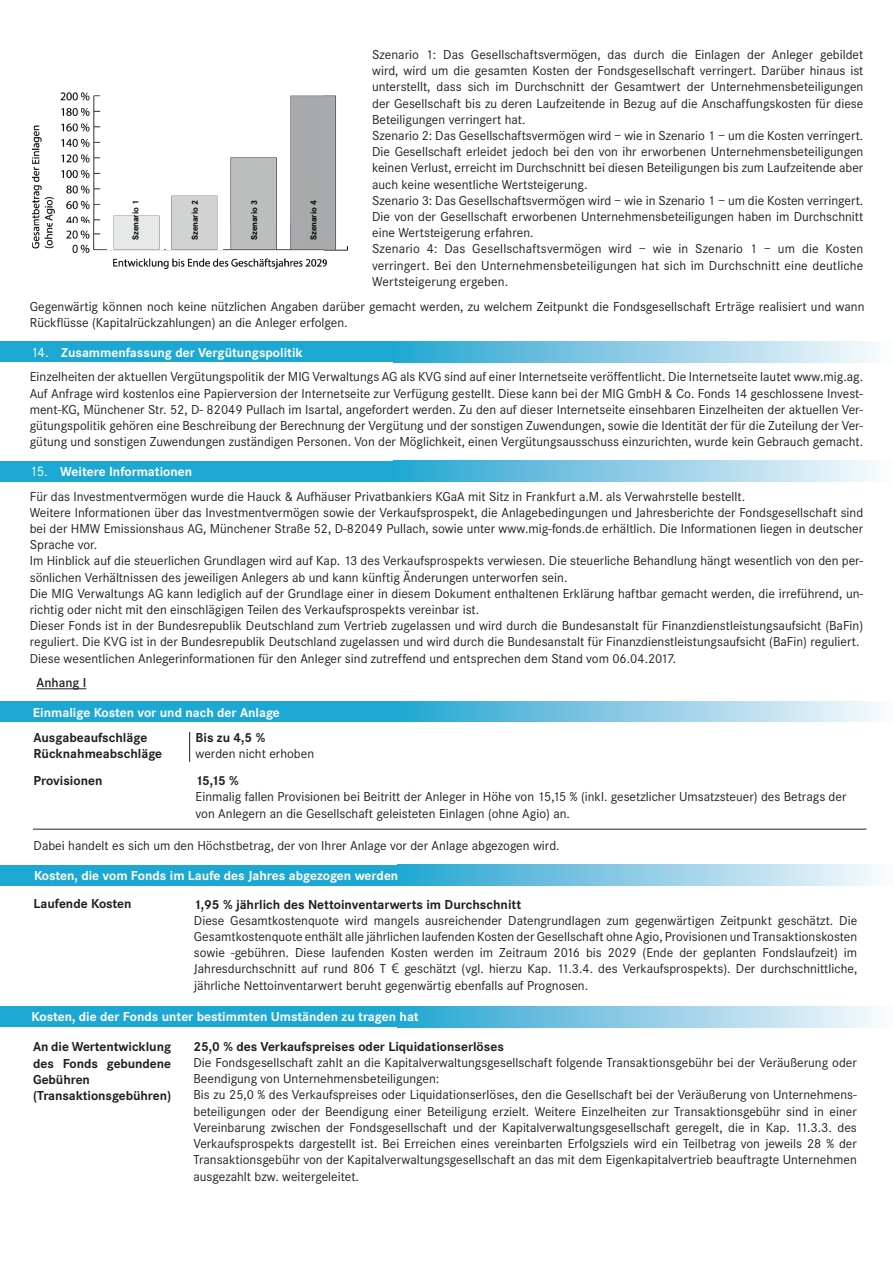
<style>
.page{position:relative;width:893px;height:1263px;background:#fff}
.page>*{position:absolute;margin:0;border:0;box-sizing:border-box;transform-origin:0 0}
.t1{font:14.25px "Corporate S";color:#fff}
.t2{font:13.5px/16.2px "Corporate S";color:#231f20}
.t3{font:700 13.5px/16.2px "Corporate S";color:#231f20}
.t4{font:700 13.5px "Corporate S";color:#fff}
.t5{font:600 13.5px "Corporate S";color:#231f20}
.t6{font:700 8.85px "Corporate S";color:#000001}
.s1{font-weight:400;font-size:14.25px}
.s2{font-family:"Avenir Next"}
</style>
<div class="page">
<div style="left:0;top:342px;width:458px;height:20px;background:#1da8d3"></div>
<div style="left:394px;top:342px;width:499px;height:20px;background:linear-gradient(to right,#26a5d2,#fefafd)"></div>
<img style="left:32px;top:92px;width:315px;height:176px">
<div style="left:166px;top:181px;width:57px;height:68px;background:#fff"></div>
<div style="left:107px;top:181px;width:57px;height:68px;background:#fff"></div>
<svg style="left:114px;top:216px;width:45px;height:33px"></svg>
<div style="left:171px;top:196px;width:46px;height:53px;background:#d1d2d2"></div>
<div style="left:245px;top:180px;width:18px;height:68px;background:#bcbebe"></div>
<div style="left:304px;top:180px;width:18px;height:68px;background:#a8aaaa"></div>
<div style="left:0;top:461px;width:458px;height:20px;background:#1da8d3"></div>
<div style="left:394px;top:461px;width:499px;height:20px;background:linear-gradient(to right,#26a5d2,#fefafd)"></div>
<div style="left:0;top:701px;width:462px;height:20px;background:#1da8d3"></div>
<div style="left:397px;top:701px;width:496px;height:20px;background:linear-gradient(to right,#25a5d2,#fcf9fd)"></div>
<div style="left:0;top:865px;width:462px;height:20px;background:#1da8d3"></div>
<div style="left:397px;top:865px;width:496px;height:20px;background:linear-gradient(to right,#25a5d2,#fcf9fd)"></div>
<hr style="left:37px;top:688px;width:49px;height:1px;background:#231f20">
<hr style="left:189px;top:732px;width:1px;height:30px;background:#231f20">
<hr style="left:33px;top:829px;width:833px;height:1px;background:#231f20">
<div style="left:0;top:1006px;width:461px;height:21px;background:#1da8d3"></div>
<div style="left:397px;top:1006px;width:496px;height:21px;background:linear-gradient(to right,#26a5d2,#fcf9fd)"></div>
<p class="t2" style="left:372px;top:47px;width:493px">Szenario 1: Das Gesellschaftsvermögen, das durch die Einlagen der Anleger gebildet wird, wird um die gesamten Kosten der Fondsgesellschaft verringert. Darüber hinaus ist unterstellt, dass sich im Durchschnitt der Gesamtwert der Unternehmensbeteiligungen der Gesellschaft bis zu deren Laufzeitende in Bezug auf die Anschaffungskosten für diese Beteiligungen verringert hat.<br>Szenario 2: Das Gesellschaftsvermögen wird – wie in Szenario 1 – um die Kosten verringert.<br>Die Gesellschaft erleidet jedoch bei den von ihr erworbenen Unternehmensbeteiligungen keinen Verlust, erreicht im Durchschnitt bei diesen Beteiligungen bis zum Laufzeitende aber auch keine wesentliche Wertsteigerung.<br>Szenario 3: Das Gesellschaftsvermögen wird – wie in Szenario 1 – um die Kosten verringert.<br>Die von der Gesellschaft erworbenen Unternehmensbeteiligungen haben im Durchschnitt eine Wertsteigerung erfahren.<br>Szenario 4: Das Gesellschaftsvermögen wird – wie in Szenario 1 – um die Kosten verringert. Bei den Unternehmensbeteiligungen hat sich im Durchschnitt eine deutliche Wertsteigerung ergeben.</p>
<p class="t2" style="left:30px;top:299px;width:836px">Gegenwärtig können noch keine nützlichen Angaben darüber gemacht werden, zu welchem Zeitpunkt die Fondsgesellschaft Erträge realisiert und wann<br>Rückflüsse (Kapitalrückzahlungen) an die Anleger erfolgen.</p>
<p class="t6" style="left:131px;top:240px;width:42px;rotate:-90deg">Szenario 1</p>
<p class="t6" style="left:309px;top:240px;width:42px;rotate:-90deg">Szenario 4</p>
<p class="t6" style="left:249px;top:240px;width:42px;rotate:-90deg">Szenario 3</p>
<p class="t6" style="left:190px;top:240px;width:42px;rotate:-90deg">Szenario 2</p>
<p class="t1" style="left:31px;top:345px;width:20px">14.</p>
<p class="t4" style="left:61px;top:345px;width:243px">Zusammenfassung der Vergütungspolitik</p>
<p class="t2" style="left:30px;top:369px;width:835px;text-align:justify">Einzelheiten der aktuellen Vergütungspolitik der MIG Verwaltungs AG als KVG sind auf einer Internetseite veröffentlicht. Die Internetseite lautet www.mig.ag.<br>Auf Anfrage wird kostenlos eine Papierversion der Internetseite zur Verfügung gestellt. Diese kann bei der MIG GmbH &amp; Co. Fonds 14 geschlossene Invest&shy;ment-KG, Münchener Str. 52, D- 82049 Pullach im Isartal, angefordert werden. Zu den auf dieser Internetseite einsehbaren Einzelheiten der aktuellen Ver&shy;gütungspolitik gehören eine Beschreibung der Berechnung der Vergütung und der sonstigen Zuwendungen, sowie die Identität der für die Zuteilung der Ver&shy;gütung und sonstigen Zuwendungen zuständigen Personen. Von der Möglichkeit, einen Vergütungsausschuss einzurichten, wurde kein Gebrauch gemacht.</p>
<p class="t4" style="left:30px;top:463px;width:164px"><span class="s1">15.</span> Weitere Informationen</p>
<p class="t2" style="left:30px;top:488px;width:835px">Für das Investmentvermögen wurde die Hauck &amp; Aufhäuser Privatbankiers KGaA mit Sitz in Frankfurt a.M. als Verwahrstelle bestellt.<br>Weitere Informationen über das Investmentvermögen sowie der Verkaufsprospekt, die Anlagebedingungen und Jahresberichte der Fondsgesellschaft sind bei der HMW Emissionshaus AG, Münchener Straße 52, D-82049 Pullach, sowie unter www.mig-fonds.de erhältlich. Die Informationen liegen in deutscher Sprache vor.<br>Im Hinblick auf die steuerlichen Grundlagen wird auf Kap. 13 des Verkaufsprospekts verwiesen. Die steuerliche Behandlung hängt wesentlich von den per&shy;sönlichen Verhältnissen des jeweiligen Anlegers ab und kann künftig Änderungen unterworfen sein.<br>Die MIG Verwaltungs AG kann lediglich auf der Grundlage einer in diesem Dokument enthaltenen Erklärung haftbar gemacht werden, die irreführend, un&shy;richtig oder nicht mit den einschlägigen Teilen des Verkaufsprospekts vereinbar ist.<br>Dieser Fonds ist in der Bundesrepublik Deutschland zum Vertrieb zugelassen und wird durch die Bundesanstalt für Finanzdienstleistungsaufsicht (BaFin) reguliert. Die KVG ist in der Bundesrepublik Deutschland zugelassen und wird durch die Bundesanstalt für Finanzdienstleistungsaufsicht (BaFin) reguliert.<br>Diese wesentlichen Anlegerinformationen für den Anleger sind zutreffend und entsprechen dem Stand vom 06.04.2017.</p>
<p class="t5" style="left:37px;top:674px;width:51px">Anhang I</p>
<p class="t4" style="left:33px;top:704px;width:248px">Einmalige Kosten vor und nach der Anlage</p>
<p class="t3" style="left:34px;top:730px;width:115px">Ausgabeaufschläge</p>
<p class="t3" style="left:196px;top:730px;width:71px">Bis zu 4,5 %</p>
<p class="t3" style="left:34px;top:746px;width:130px">Rücknahmeabschläge</p>
<p class="t2" style="left:196px;top:746px;width:120px">werden nicht erhoben</p>
<p class="t3" style="left:34px;top:773px;width:70px">Provisionen</p>
<p class="t3" style="left:196px;top:773px;width:45px">15,15 %</p>
<p class="t2" style="left:196px;top:789px;width:652px">Einmalig fallen Provisionen bei Beitritt der Anleger in Höhe von 15,15 % (inkl. gesetzlicher Umsatzsteuer) des Betrags der von Anlegern an die Gesellschaft geleisteten Einlagen (ohne Agio) an.</p>
<p class="t2" style="left:34px;top:838px;width:528px">Dabei handelt es sich um den Höchstbetrag, der von Ihrer Anlage vor der Anlage abgezogen wird.</p>
<p class="t4" style="left:34px;top:868px;width:366px">Kosten, die vom Fonds im Laufe des Jahres abgezogen werden</p>
<p class="t3" style="left:194px;top:896px;width:329px">1,95 % jährlich des Nettoinventarwerts im Durchschnitt</p>
<p class="t2" style="left:194px;top:912px;width:665px;text-align:justify">Diese Gesamtkostenquote wird mangels ausreichender Datengrundlagen zum gegenwärtigen Zeitpunkt geschätzt. Die Gesamtkostenquote enthält alle jährlichen laufenden Kosten der Gesellschaft ohne Agio, Provisionen und Transaktionskosten sowie -gebühren. Diese laufenden Kosten werden im Zeitraum 2016 bis 2029 (Ende der geplanten Fondslaufzeit) im Jahresdurchschnitt auf rund 806 T <span class="s2">€</span> geschätzt (vgl. hierzu Kap. 11.3.4. des Verkaufsprospekts). Der durchschnittliche, jährliche Nettoinventarwert beruht gegenwärtig ebenfalls auf Prognosen.</p>
<p class="t3" style="left:34px;top:896px;width:100px">Laufende Kosten</p>
<p class="t4" style="left:32px;top:1009px;width:389px">Kosten, die der Fonds unter bestimmten Umständen zu tragen hat</p>
<p class="t3" style="left:33px;top:1039px;width:140px">An die Wertentwicklung des Fonds gebundene<br>Gebühren (Transaktionsgebühren)</p>
<p class="t3" style="left:193px;top:1038px;width:312px">25,0 % des Verkaufspreises oder Liquidationserlöses</p>
<p class="t2" style="left:193px;top:1055px;width:665px">Die Fondsgesellschaft zahlt an die Kapitalverwaltungsgesellschaft folgende Transaktionsgebühr bei der Veräußerung oder Beendigung von Unternehmensbeteiligungen:<br>Bis zu 25,0 % des Verkaufspreises oder Liquidationserlöses, den die Gesellschaft bei der Veräußerung von Unternehmens&shy;beteiligungen oder der Beendigung einer Beteiligung erzielt. Weitere Einzelheiten zur Transaktionsgebühr sind in einer Vereinbarung zwischen der Fondsgesellschaft und der Kapitalverwaltungsgesellschaft geregelt, die in Kap. 11.3.3. des Verkaufsprospekts dargestellt ist. Bei Erreichen eines vereinbarten Erfolgsziels wird ein Teilbetrag von jeweils 28 % der Transaktionsgebühr von der Kapitalverwaltungsgesellschaft an das mit dem Eigenkapitalvertrieb beauftragte Unternehmen ausgezahlt bzw. weitergeleitet.</p>
</div>
